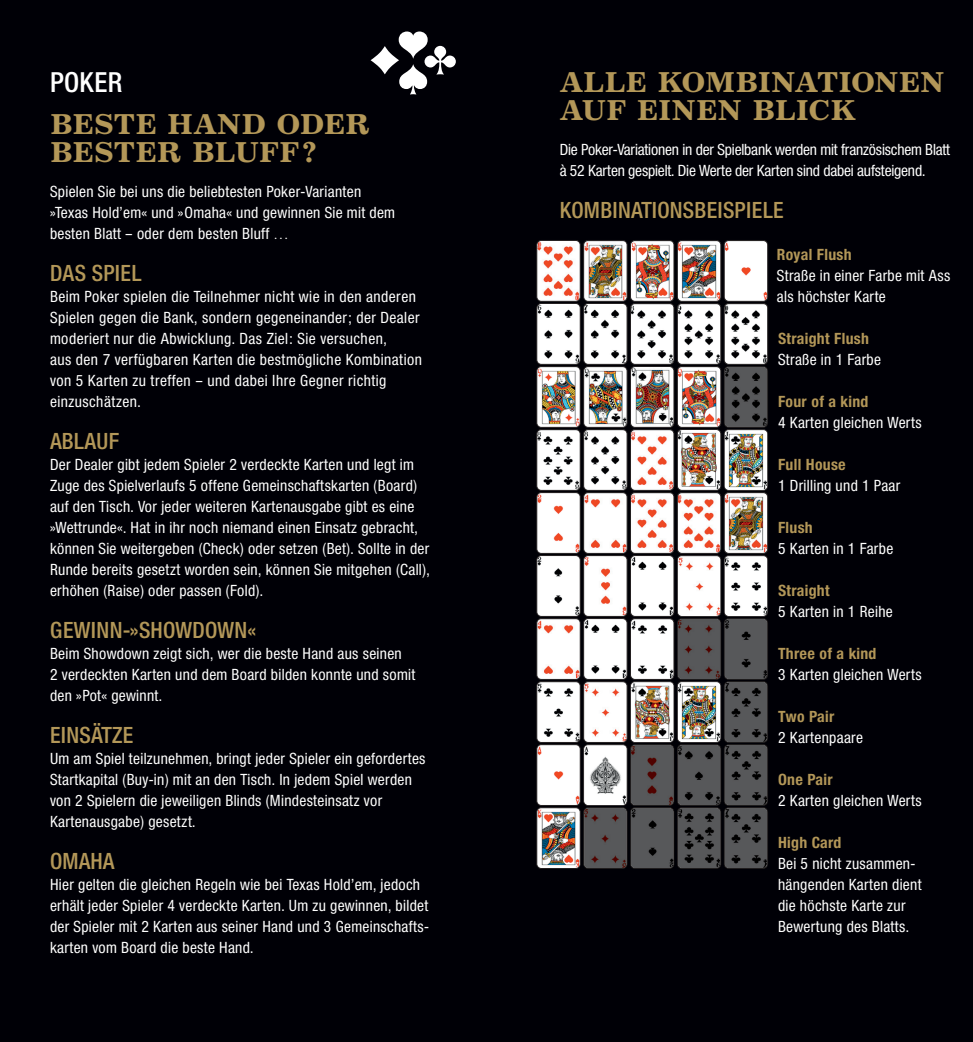
<style>
.page{position:relative;width:973px;height:1042px;background:#fff}
.page>*{position:absolute;margin:0;border:0;box-sizing:border-box;transform-origin:0 0}
.t1{font:700 29.75px/28px "Primus TB";color:#b39758}
.t2{font:500 28px "Neue Helvetica Condensed BQ";letter-spacing:.01em;color:#fff}
.t3{font:500 22.75px "Neue Helvetica Condensed BQ";letter-spacing:.01em;color:#b39758}
.t4{font:15.75px/21px "Neue Helvetica Condensed BQ";letter-spacing:.02em;color:#fff}
.t5{font:15.75px/21px "Neue Helvetica Condensed BQ";letter-spacing:-.01em;color:#fff}
.t6{font:700 15.75px "Neue Helvetica Condensed BQ";letter-spacing:.02em;color:#b39758}
</style>
<div class="page">
<div style="left:0;top:0;width:972px;height:1042px;background:#000006"></div>
<div style="left:538px;top:746px;width:40px;height:58px;background:#fff"></div>
<div style="left:536px;top:744px;width:44px;height:62px;border:1px solid #231f20;border-radius:5px"></div>
<img style="left:538px;top:683px;width:40px;height:58px">
<div style="left:536px;top:681px;width:44px;height:62px;border:1px solid #231f20;border-radius:5px"></div>
<img style="left:538px;top:431px;width:40px;height:58px">
<div style="left:536px;top:429px;width:44px;height:62px;border:1px solid #231f20;border-radius:5px"></div>
<img style="left:585px;top:431px;width:40px;height:58px">
<div style="left:583px;top:429px;width:44px;height:62px;border:1px solid #231f20;border-radius:5px"></div>
<img style="left:632px;top:431px;width:40px;height:58px">
<div style="left:630px;top:429px;width:44px;height:62px;border:1px solid #231f20;border-radius:5px"></div>
<img style="left:678px;top:431px;width:41px;height:58px">
<div style="left:676px;top:429px;width:45px;height:62px;border:1px solid #231f20;border-radius:5px"></div>
<img style="left:538px;top:809px;width:40px;height:58px">
<div style="left:536px;top:807px;width:44px;height:62px;border:1px solid #231f20;border-radius:5px"></div>
<div style="left:725px;top:242px;width:41px;height:58px;background:#fff"></div>
<div style="left:723px;top:240px;width:45px;height:62px;border:1px solid #231f20;border-radius:5px"></div>
<img style="left:538px;top:242px;width:40px;height:58px">
<div style="left:536px;top:240px;width:44px;height:62px;border:1px solid #231f20;border-radius:5px"></div>
<img style="left:585px;top:242px;width:40px;height:58px">
<div style="left:583px;top:240px;width:44px;height:62px;border:1px solid #231f20;border-radius:5px"></div>
<img style="left:632px;top:242px;width:40px;height:58px">
<div style="left:630px;top:240px;width:44px;height:62px;border:1px solid #231f20;border-radius:5px"></div>
<img style="left:678px;top:242px;width:41px;height:58px">
<div style="left:676px;top:240px;width:45px;height:62px;border:1px solid #231f20;border-radius:5px"></div>
<img style="left:538px;top:305px;width:40px;height:58px">
<div style="left:536px;top:303px;width:44px;height:62px;border:1px solid #231f20;border-radius:5px"></div>
<img style="left:585px;top:305px;width:40px;height:58px">
<div style="left:583px;top:303px;width:44px;height:62px;border:1px solid #231f20;border-radius:5px"></div>
<img style="left:632px;top:305px;width:40px;height:58px">
<div style="left:630px;top:303px;width:44px;height:62px;border:1px solid #231f20;border-radius:5px"></div>
<img style="left:678px;top:305px;width:41px;height:58px">
<div style="left:676px;top:303px;width:45px;height:62px;border:1px solid #231f20;border-radius:5px"></div>
<img style="left:725px;top:305px;width:41px;height:58px">
<div style="left:723px;top:303px;width:45px;height:62px;border:1px solid #231f20;border-radius:5px"></div>
<img style="left:538px;top:368px;width:40px;height:58px">
<div style="left:536px;top:366px;width:44px;height:62px;border:1px solid #231f20;border-radius:5px"></div>
<img style="left:585px;top:368px;width:40px;height:58px">
<div style="left:583px;top:366px;width:44px;height:62px;border:1px solid #231f20;border-radius:5px"></div>
<img style="left:632px;top:368px;width:40px;height:58px">
<div style="left:630px;top:366px;width:44px;height:62px;border:1px solid #231f20;border-radius:5px"></div>
<img style="left:678px;top:368px;width:41px;height:58px">
<div style="left:676px;top:366px;width:45px;height:62px;border:1px solid #231f20;border-radius:5px"></div>
<img style="left:538px;top:494px;width:40px;height:58px">
<div style="left:536px;top:492px;width:44px;height:62px;border:1px solid #231f20;border-radius:5px"></div>
<img style="left:585px;top:494px;width:40px;height:58px">
<div style="left:583px;top:492px;width:44px;height:62px;border:1px solid #231f20;border-radius:5px"></div>
<img style="left:632px;top:494px;width:40px;height:58px">
<div style="left:630px;top:492px;width:44px;height:62px;border:1px solid #231f20;border-radius:5px"></div>
<img style="left:678px;top:494px;width:41px;height:58px">
<div style="left:676px;top:492px;width:45px;height:62px;border:1px solid #231f20;border-radius:5px"></div>
<img style="left:725px;top:494px;width:41px;height:58px">
<div style="left:723px;top:492px;width:45px;height:62px;border:1px solid #231f20;border-radius:5px"></div>
<img style="left:538px;top:557px;width:40px;height:58px">
<div style="left:536px;top:555px;width:44px;height:62px;border:1px solid #231f20;border-radius:5px"></div>
<img style="left:538px;top:620px;width:40px;height:58px">
<div style="left:536px;top:618px;width:44px;height:62px;border:1px solid #231f20;border-radius:5px"></div>
<img style="left:724px;top:366px;width:44px;height:125px">
<svg style="left:583px;top:555px;width:185px;height:314px;background:#888686"></svg>
<svg style="left:370px;top:32px;width:86px;height:63px"></svg>
<h2 class="t2" style="left:50px;top:65px;width:74px">POKER</h2>
<h1 class="t1" style="left:50px;top:110px;width:321px">BESTE HAND ODER<br>BESTER BLUFF?</h1>
<p class="t4" style="left:50px;top:181px;width:346px">Spielen Sie bei uns die beliebtesten Poker-Varianten »Texas Hold’em« und »Omaha« und gewinnen Sie mit dem besten Blatt – oder dem besten Bluff …</p>
<h3 class="t3" style="left:50px;top:259px;width:93px">DAS SPIEL</h3>
<p class="t4" style="left:50px;top:286px;width:373px">Beim Poker spielen die Teilnehmer nicht wie in den anderen Spielen gegen die Bank, sondern gegeneinander; der Dealer moderiert nur die Abwicklung. Das Ziel: Sie versuchen,<br>aus den 7 verfügbaren Karten die bestmögliche Kombination von 5 Karten zu treffen – und dabei Ihre Gegner richtig einzuschätzen.</p>
<h3 class="t3" style="left:50px;top:427px;width:71px">ABLAUF</h3>
<p class="t4" style="left:50px;top:454px;width:381px">Der Dealer gibt jedem Spieler 2 verdeckte Karten und legt im Zuge des Spielverlaufs 5 offene Gemeinschaftskarten (Board) auf den Tisch. Vor jeder weiteren Kartenausgabe gibt es eine »Wettrunde«. Hat in ihr noch niemand einen Einsatz gebracht, können Sie weitergeben (Check) oder setzen (Bet). Sollte in der Runde bereits gesetzt worden sein, können Sie mitgehen (Call), erhöhen (Raise) oder passen (Fold).</p>
<h3 class="t3" style="left:50px;top:616px;width:207px">GEWINN-»SHOWDOWN«</h3>
<p class="t4" style="left:50px;top:643px;width:367px">Beim Showdown zeigt sich, wer die beste Hand aus seinen<br>2 verdeckten Karten und dem Board bilden konnte und somit den »Pot« gewinnt.</p>
<h3 class="t3" style="left:50px;top:721px;width:85px">EINSÄTZE</h3>
<p class="t4" style="left:50px;top:748px;width:377px">Um am Spiel teilzunehmen, bringt jeder Spieler ein gefordertes Startkapital (Buy-in) mit an den Tisch. In jedem Spiel werden von 2 Spielern die jeweiligen Blinds (Mindesteinsatz vor Kartenaus gabe) gesetzt.</p>
<h3 class="t3" style="left:50px;top:847px;width:66px">OMAHA</h3>
<p class="t4" style="left:50px;top:874px;width:380px">Hier gelten die gleichen Regeln wie bei Texas Hold’em, jedoch erhält jeder Spieler 4 verdeckte Karten. Um zu gewinnen, bildet der Spieler mit 2 Karten aus seiner Hand und 3 Gemeinschafts&shy;karten vom Board die beste Hand.</p>
<h1 class="t1" style="left:559px;top:68px;width:386px">ALLE KOMBINATIONEN<br>AUF EINEN BLICK</h1>
<p class="t5" style="left:559px;top:139px;width:392px">Die Poker-Variationen in der Spielbank werden mit französischem Blatt à 52 Karten gespielt. Die Werte der Karten sind dabei aufsteigend.</p>
<h3 class="t3" style="left:559px;top:196px;width:225px">KOMBINATIONSBEISPIELE</h3>
<p class="t6" style="left:776px;top:244px;width:76px">Royal Flush</p>
<p class="t4" style="left:776px;top:265px;width:175px">Straße in einer Farbe mit Ass als höchster Karte</p>
<p class="t6" style="left:777px;top:328px;width:92px">Straight Flush</p>
<p class="t4" style="left:777px;top:349px;width:104px">Straße in 1 Farbe</p>
<p class="t6" style="left:777px;top:391px;width:92px">Four of a kind</p>
<p class="t4" style="left:777px;top:412px;width:145px">4 Karten gleichen Werts</p>
<p class="t6" style="left:777px;top:454px;width:69px">Full House</p>
<p class="t4" style="left:777px;top:475px;width:124px">1 Drilling und 1 Paar</p>
<p class="t6" style="left:777px;top:517px;width:36px">Flush</p>
<p class="t4" style="left:777px;top:538px;width:117px">5 Karten in 1 Farbe</p>
<p class="t6" style="left:777px;top:580px;width:53px">Straight</p>
<p class="t4" style="left:777px;top:601px;width:116px">5 Karten in 1 Reihe</p>
<p class="t6" style="left:777px;top:643px;width:100px">Three of a kind</p>
<p class="t4" style="left:777px;top:664px;width:145px">3 Karten gleichen Werts</p>
<p class="t6" style="left:777px;top:706px;width:58px">Two Pair</p>
<p class="t4" style="left:777px;top:727px;width:86px">2 Kartenpaare</p>
<p class="t6" style="left:777px;top:769px;width:56px">One Pair</p>
<p class="t4" style="left:777px;top:790px;width:145px">2 Karten gleichen Werts</p>
<p class="t6" style="left:777px;top:832px;width:65px">High Card</p>
<p class="t4" style="left:777px;top:853px;width:145px">Bei 5 nicht zusammen&shy;hängenden Karten dient die höchste Karte zur<br>Bewertung des Blatts.</p>
</div>
